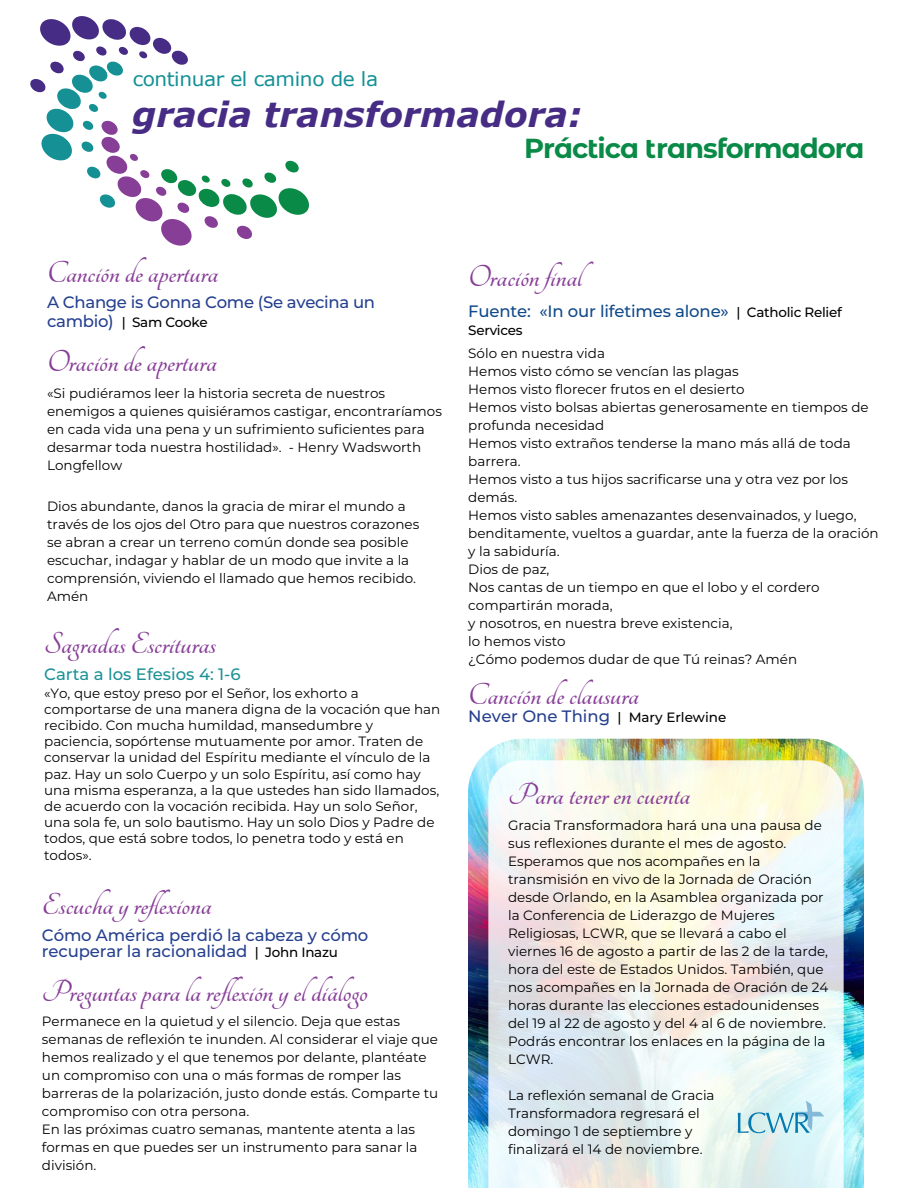
<style>
.page{position:relative;width:918px;height:1188px;background:#fff}
.page>*{position:absolute;margin:0;border:0;box-sizing:border-box;transform-origin:0 0}
.t1{font:italic 700 34.5px "Verdana";color:#462c84}
.t2{font:700 33px "Tangerine";color:#873e97}
.t3{font:700 27.45px "Montserrat Alternates";letter-spacing:-.035em;color:#098a46}
.t4{font:19.5px "Verdana";letter-spacing:-.02em;color:#159196;scale:1.04 1}
.t5{font:500 16.5px/16.5px "Montserrat";letter-spacing:-.01em;color:#25408f}
.t6{font:500 16.5px "Montserrat";letter-spacing:-.01em;color:#114a8a}
.t7{font:500 16.5px "Montserrat";color:#1e9297}
.t8{font:13.5px/18px "Montserrat";color:#000}
.t9{font:500 13.5px "Montserrat";letter-spacing:-.02em;color:#000}
.s1{font-style:inherit}
.s2{font-size:16.5px;color:#25408f}
.s3{font-size:13.5px;color:#000}
</style>
<div class="page">
<img style="left:468px;top:739px;width:396px;height:449px">
<svg style="left:488px;top:760px;width:356px;height:428px"></svg>
<svg style="left:30px;top:16px;width:279px;height:230px"></svg>
<svg style="left:738px;top:1101px;width:86px;height:32px"></svg>
<h3 class="t4" style="left:133px;top:66px;width:238px">continuar el camino de la</h3>
<h1 class="t1" style="left:132px;top:92px;width:451px"><span class="s1">gracia</span> transformadora<span class="s1">:</span></h1>
<h3 class="t3" style="left:524px;top:128px;width:342px">Práctica transformadora</h3>
<h2 class="t2" style="left:47px;top:256px;width:173px">Canción de apertura</h2>
<p class="t5" style="left:47px;top:293px;width:330px">A Change is Gonna Come (Se avecina un</p>
<p class="t9" style="left:47px;top:313px;width:162px"><span class="s2">cambio)</span> | Sam Cooke</p>
<h2 class="t2" style="left:47px;top:346px;width:171px">Oración de apertura</h2>
<p class="t8" style="left:47px;top:384px;width:396px">«Si pudiéramos leer la historia secreta de nuestros enemigos a quienes quisiéramos castigar, encontraríamos en cada vida una pena y un sufrimiento suficientes para desarmar toda nuestra hostilidad». - Henry Wadsworth Longfellow</p>
<p class="t8" style="left:47px;top:497px;width:374px">Dios abundante, danos la gracia de mirar el mundo a través de los ojos del Otro para que nuestros corazones se abran a crear un terreno común donde sea posible escuchar, indagar y hablar de un modo que invite a la comprensión, viviendo el llamado que hemos recibido.<br>Amén</p>
<h2 class="t2" style="left:44px;top:627px;width:173px">Sagradas Escrituras</h2>
<p class="t7" style="left:44px;top:663px;width:198px">Carta a los Efesios 4: 1-6</p>
<p class="t8" style="left:44px;top:684px;width:398px;line-height:16.2px">«Yo, que estoy preso por el Señor, los exhorto a comportarse de una manera digna de la vocación que han recibido. Con mucha humildad, mansedumbre y paciencia, sopórtense mutuamente por amor. Traten de conservar la unidad del Espíritu mediante el vínculo de la paz. Hay un solo Cuerpo y un solo Espíritu, así como hay una misma esperanza, a la que ustedes han sido llamados, de acuerdo con la vocación recibida. Hay un solo Señor, una sola fe, un solo bautismo. Hay un solo Dios y Padre de todos, que está sobre todos, lo penetra todo y está en todos».</p>
<h2 class="t2" style="left:42px;top:889px;width:171px">Escucha y reflexiona</h2>
<p class="t5" style="left:42px;top:926px;width:328px">Cómo América perdió la cabeza y cómo recuperar la racionalidad <span class="s3">| John Inazu</span></p>
<h2 class="t2" style="left:42px;top:975px;width:327px">Preguntas para la reflexión y el diálogo</h2>
<p class="t8" style="left:42px;top:1012px;width:398px">Permanece en la quietud y el silencio. Deja que estas semanas de reflexión te inunden. Al considerar el viaje que hemos realizado y el que tenemos por delante, plantéate un compromiso con una o más formas de romper las barreras de la polarización, justo donde estás. Comparte tu compromiso con otra persona.<br>En las próximas cuatro semanas, mantente atenta a las formas en que puedes ser un instrumento para sanar la división.</p>
<h2 class="t2" style="left:468px;top:261px;width:115px">Oración final</h2>
<p class="t6" style="left:468px;top:299px;width:375px">Fuente: «In our lifetimes alone» <span class="s3">| Catholic Relief</span></p>
<p class="t9" style="left:468px;top:321px;width:56px">Services</p>
<p class="t8" style="left:468px;top:344px;width:412px">Sólo en nuestra vida<br>Hemos visto cómo se vencían las plagas<br>Hemos visto florecer frutos en el desierto<br>Hemos visto bolsas abiertas generosamente en tiempos de profunda necesidad<br>Hemos visto extraños tenderse la mano más allá de toda barrera.<br>Hemos visto a tus hijos sacrificarse una y otra vez por los demás.<br>Hemos visto sables amenazantes desenvainados, y luego, benditamente, vueltos a guardar, ante la fuerza de la oración y la sabiduría.<br>Dios de paz,<br>Nos cantas de un tiempo en que el lobo y el cordero compartirán morada,<br>y nosotros, en nuestra breve existencia,<br>lo hemos visto<br>¿Cómo podemos dudar de que Tú reinas? Amén</p>
<h2 class="t2" style="left:468px;top:678px;width:172px">Canción de clausura</h2>
<p class="t5" style="left:468px;top:707px;width:260px">Never One Thing <span class="s3">| Mary Erlewine</span></p>
<h2 class="t2" style="left:508px;top:779px;width:184px">Para tener en cuenta</h2>
<p class="t8" style="left:508px;top:816px;width:322px">Gracia Transformadora hará una una pausa de sus reflexiones durante el mes de agosto.<br>Esperamos que nos acompañes en la transmisión en vivo de la Jornada de Oración desde Orlando, en la Asamblea organizada por la Conferencia de Liderazgo de Mujeres Religiosas, LCWR, que se llevará a cabo el viernes 16 de agosto a partir de las 2 de la tarde, hora del este de Estados Unidos. También, que nos acompañes en la Jornada de Oración de 24 horas durante las elecciones estadounidenses del 19 al 22 de agosto y del 4 al 6 de noviembre.<br>Podrás encontrar los enlaces en la página de la LCWR.</p>
<p class="t8" style="left:508px;top:1086px;width:208px">La reflexión semanal de Gracia<br>Transformadora regresará el domingo 1 de septiembre y finalizará el 14 de noviembre.</p>
</div>
